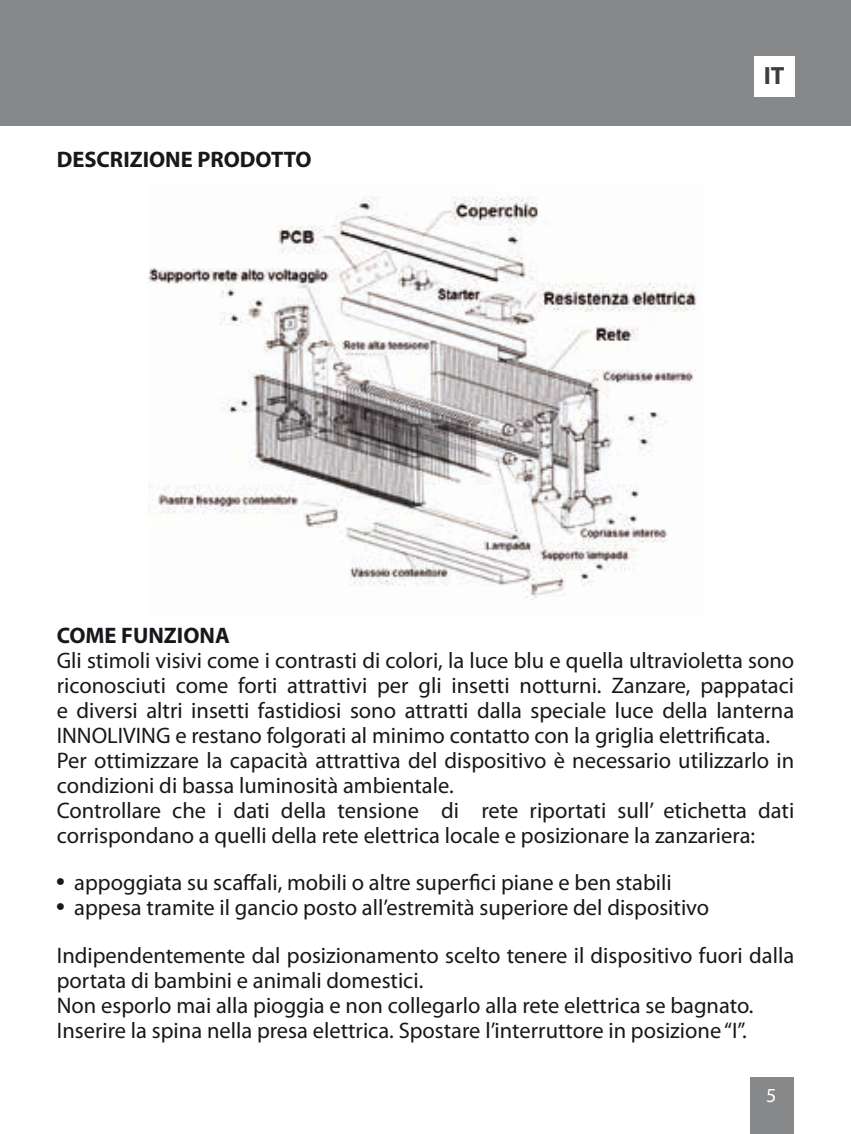
<style>
.page{position:relative;width:851px;height:1134px;background:#fff}
.page>*{position:absolute;margin:0;border:0;box-sizing:border-box;transform-origin:0 0}
.t1{font:700 25px "Myriad Pro";color:#3e3e40}
.t2{font:22.5px/25px "Myriad Pro";color:#1a171c}
.t3{font:700 22.5px "Myriad Pro";color:#1a171c}
.t4{font:20px "Myriad Pro";color:#fff}
.s1{font-family:"Helvetica";font-stretch:condensed}
</style>
<div class="page">
<div style="left:750px;top:1077px;width:44px;height:57px;background:#87888a"></div>
<div style="left:0;top:0;width:850px;height:126px;background:#87888a"></div>
<div style="left:754px;top:57px;width:40px;height:40px;background:#fff"></div>
<img style="left:148px;top:196px;width:549px;height:404px">
<p class="t3" style="left:57px;top:145px;width:256px">DESCRIZIONE PRODOTTO</p>
<p class="t1" style="left:763px;top:60px;width:22px">IT</p>
<p class="t3" style="left:57px;top:620px;width:174px">COME FUNZIONA</p>
<p class="t2" style="left:57px;top:647px;width:739px">Gli stimoli visivi come i contrasti di colori, la luce blu e quella ultravioletta sono riconosciuti come forti attrattivi per gli insetti notturni. Zanzare, pappataci e diversi altri insetti fastidiosi sono attratti dalla speciale luce della lanterna INNOLIVING e restano folgorati al minimo contatto con la griglia elettrificata.<br>Per ottimizzare la capacità attrattiva del dispositivo è necessario utilizzarlo in condizioni di bassa luminosità ambientale.<br>Controllare che i dati della tensione di rete riportati sull’ etichetta dati corrispondano a quelli della rete elettrica locale e posizionare la zanzariera:</p>
<p class="t2" style="left:57px;top:870px;width:616px"><span class="s1">•</span> appoggiata su scaffali, mobili o altre superfici piane e ben stabili</p>
<p class="t2" style="left:57px;top:883px;width:738px;line-height:47.5px"><span class="s1">•</span> appesa tramite il gancio posto all’estremità superiore del dispositivo<br>Indipendentemente dal posizionamento scelto tenere il dispositivo fuori dalla</p>
<p class="t2" style="left:57px;top:967px;width:698px">portata di bambini e animali domestici.<br>Non esporlo mai alla pioggia e non collegarlo alla rete elettrica se bagnato.<br>Inserire la spina nella presa elettrica. Spostare l’interruttore in posizione “I”.</p>
<p class="t4" style="left:766px;top:1083px;width:12px">5</p>
</div>
